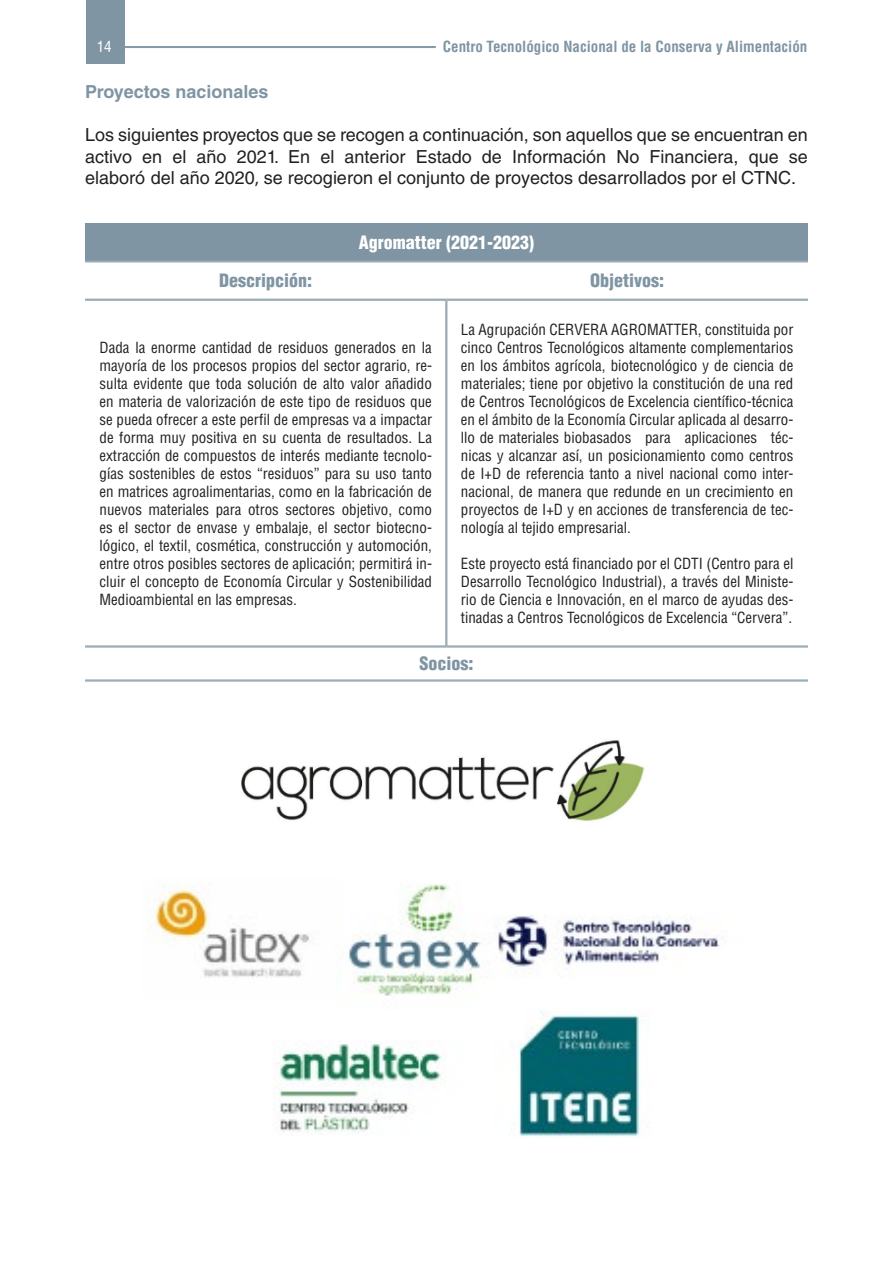
<style>
.page{position:relative;width:893px;height:1263px;background:#fff}
.page>*{position:absolute;margin:0;border:0;box-sizing:border-box;transform-origin:0 0}
.t1{font:18px/21.6px "Helvetica LT Std";color:#231f20;text-align:justify}
.t2{font:900 condensed 18px "Helvetica LT Std";color:#7f95a3}
.t3{font:900 condensed 18px "Helvetica LT Std";color:#fff}
.t4{font:700 18px "Helvetica LT Std";color:#7f95a3}
.t5{font:condensed 15px/18px "Helvetica LT Std";color:#231f20;text-align:justify}
.t6{font:700 condensed 15px "Helvetica LT Std";color:#7f95a3}
.t7{font:condensed 15px "Helvetica LT Std";color:#fff}
.s1{font-family:"Myriad Hebrew"}
</style>
<div class="page">
<hr style="left:124px;top:46px;width:312px;height:1px;background:#7f95a3">
<hr style="left:124px;top:47px;width:312px;height:1px;background:#7f95a3">
<div style="left:86px;top:0;width:38px;height:64px;background:#7f95a3"></div>
<img style="left:241px;top:740px;width:404px;height:81px">
<img style="left:148px;top:884px;width:578px;height:253px">
<div style="left:85px;top:223px;width:723px;height:39px;background:#7f95a3"></div>
<hr style="left:446px;top:301px;width:1px;height:345px;background:#7f95a3">
<hr style="left:85px;top:262px;width:361px;height:1px;background:#7f95a3">
<hr style="left:446px;top:262px;width:362px;height:1px;background:#7f95a3">
<hr style="left:85px;top:299px;width:361px;height:1px;background:#7f95a3">
<hr style="left:85px;top:300px;width:361px;height:1px;background:#7f95a3">
<hr style="left:446px;top:299px;width:362px;height:1px;background:#7f95a3">
<hr style="left:446px;top:300px;width:362px;height:1px;background:#7f95a3">
<hr style="left:85px;top:646px;width:361px;height:1px;background:#7f95a3">
<hr style="left:85px;top:647px;width:361px;height:1px;background:#7f95a3">
<hr style="left:446px;top:646px;width:362px;height:1px;background:#7f95a3">
<hr style="left:446px;top:647px;width:362px;height:1px;background:#7f95a3">
<hr style="left:85px;top:680px;width:361px;height:1px;background:#7f95a3">
<hr style="left:85px;top:681px;width:361px;height:1px;background:#7f95a3">
<hr style="left:446px;top:680px;width:362px;height:1px;background:#7f95a3">
<hr style="left:446px;top:681px;width:362px;height:1px;background:#7f95a3">
<p class="t7" style="left:97px;top:37px;width:16px">14</p>
<p class="t6" style="left:443px;top:37px;width:366px">Centro Tecnológico Nacional de la Conserva y Alimentación</p>
<p class="t4" style="left:85px;top:81px;width:185px">Proyectos nacionales</p>
<p class="t1" style="left:85px;top:124px;width:724px">Los siguientes proyectos que se recogen a continuación, son aquellos que se encuentran en activo en el año 2021. En el anterior Estado de Información No Financiera, que se elaboró del año 2020<span class="s1">,</span> se recogieron el conjunto de proyectos desarrollados por el CTNC.</p>
<p class="t3" style="left:359px;top:231px;width:177px">Agromatter (2021-2023)</p>
<p class="t2" style="left:219px;top:269px;width:95px">Descripción:</p>
<p class="t2" style="left:590px;top:269px;width:75px">Objetivos:</p>
<p class="t5" style="left:461px;top:320px;width:334px">La Agrupación CERVERA AGROMATTER, constituida por cinco Centros Tecnológicos altamente complementarios en los ámbitos agrícola, biotecnológico y de ciencia de materiales; tiene por objetivo la constitución de una red de Centros Tecnológicos de Excelencia científico-técnica en el ámbito de la Economía Circular aplicada al desarro&shy;llo de materiales biobasados para aplicaciones téc&shy;nicas y alcanzar así, un posicionamiento como centros de I+D de referencia tanto a nivel nacional como inter&shy;nacional, de manera que redunde en un crecimiento en proyectos de I+D y en acciones de transferencia de tec&shy;nología al tejido empresarial.</p>
<p class="t5" style="left:461px;top:554px;width:334px">Este proyecto está financiado por el CDTI (Centro para el Desarrollo Tecnológico Industrial), a través del Ministe&shy;rio de Ciencia e Innovación, en el marco de ayudas des&shy;tinadas a Centros Tecnológicos de Excelencia “Cervera”.</p>
<p class="t2" style="left:419px;top:652px;width:55px">Socios:</p>
<p class="t5" style="left:100px;top:338px;width:334px">Dada la enorme cantidad de residuos generados en la mayoría de los procesos propios del sector agrario, re&shy;sulta evidente que toda solución de alto valor añadido en materia de valorización de este tipo de residuos que se pueda ofrecer a este perfil de empresas va a impactar de forma muy positiva en su cuenta de resultados. La extracción de compuestos de interés mediante tecnolo&shy;gías sostenibles de estos “residuos” para su uso tanto en matrices agroalimentarias, como en la fabricación de nuevos materiales para otros sectores objetivo, como es el sector de envase y embalaje, el sector biotecno&shy;lógico, el textil, cosmética, construcción y automoción, entre otros posibles sectores de aplicación; permitirá in&shy;cluir el concepto de Economía Circular y Sostenibilidad Medioambiental en las empresas.</p>
</div>
